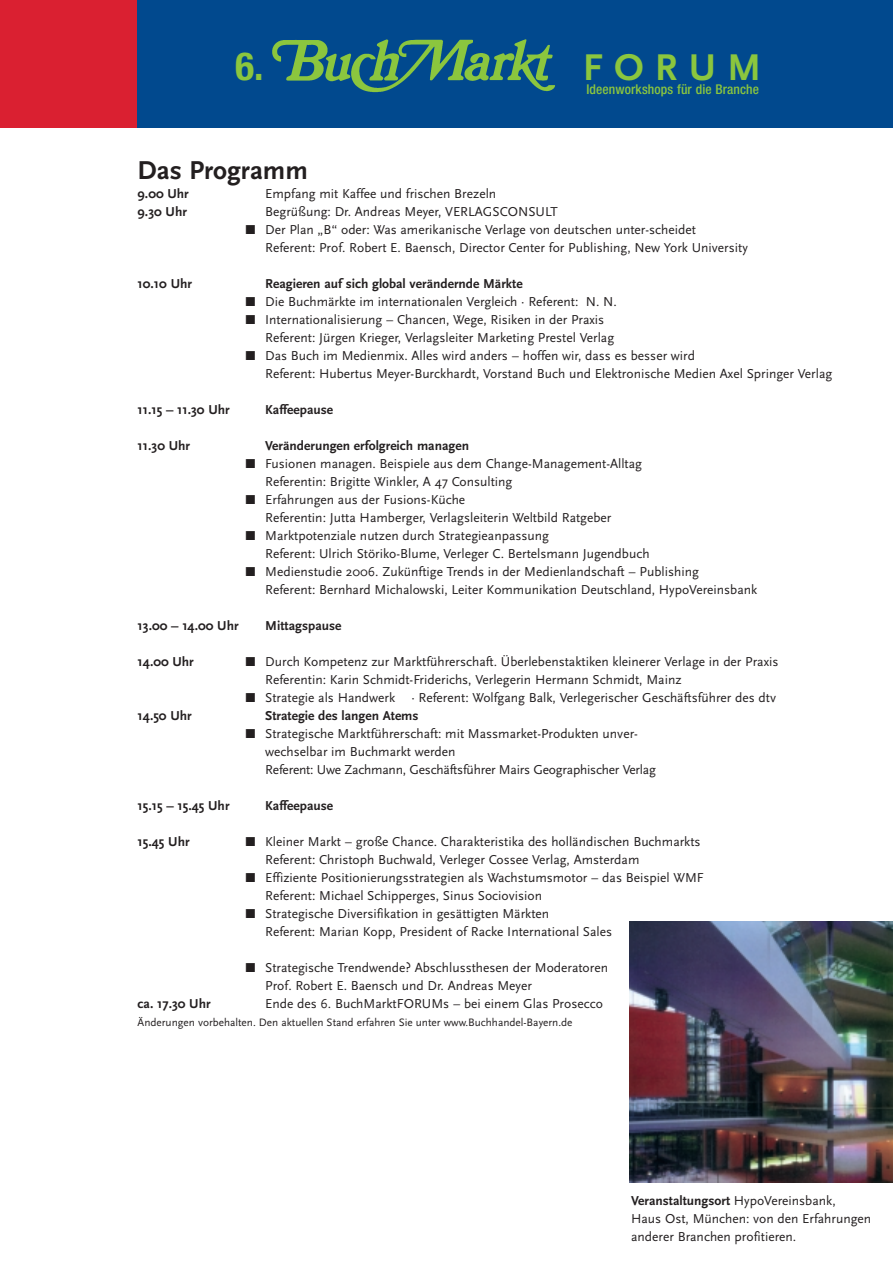
<style>
.page{position:relative;width:893px;height:1262px;background:#fff}
.page>*{position:absolute;margin:0;border:0;box-sizing:border-box;transform-origin:0 0}
.t1{font:700 38.85px "Scala Sans";letter-spacing:.285em;color:#8bc63e}
.t2{font:700 condensed 38.85px "Helvetica Neue";color:#8bc63e}
.t3{font:700 27px "Scala Sans";color:#231f20}
.t4{font:13.5px/18px "Scala Sans";color:#231f20}
.t5{font:700 13.5px "Scala Sans";color:#231f20}
.t6{font:500 condensed 13.5px "Helvetica Neue";letter-spacing:.01em;color:#8bc63e}
.t7{font:11.25px "Scala Sans";color:#231f20}
.s1{font-weight:700}
</style>
<div class="page">
<div style="left:0;top:0;width:892px;height:128px;background:#01498e"></div>
<div style="left:0;top:0;width:136px;height:128px;background:#da2031"></div>
<img style="left:272px;top:39px;width:283px;height:54px">
<img style="left:629px;top:921px;width:263px;height:261px">
<h1 class="t2" style="left:235px;top:52px;width:29px">6.</h1>
<h1 class="t1" style="left:582px;top:51px;width:180px">FORUM</h1>
<p class="t6" style="left:586px;top:85px;width:174px">Ideenworkshops für die Branche</p>
<h2 class="t3" style="left:138px;top:159px;width:172px">Das Programm</h2>
<p class="t5" style="left:138px;top:188px;width:53px">9.00 Uhr</p>
<p class="t4" style="left:265px;top:186px;width:232px">Empfang mit Kaffee und frischen Brezeln</p>
<p class="t5" style="left:138px;top:206px;width:51px">9.30 Uhr</p>
<p class="t4" style="left:265px;top:204px;width:294px">Begrüßung: Dr. Andreas Meyer, VERLAGSCONSULT</p>
<p class="t4" style="left:244px;top:222px;width:453px"><span class="s1">π</span> Der Plan „B“ oder: Was amerikanische Verlage von deutschen unter-scheidet</p>
<p class="t4" style="left:265px;top:240px;width:484px">Referent: Prof. Robert E. Baensch, Director Center for Publishing, New York University</p>
<p class="t5" style="left:138px;top:278px;width:56px">10.10 Uhr</p>
<p class="t5" style="left:265px;top:278px;width:259px">Reagieren auf sich global verändernde Märkte</p>
<p class="t4" style="left:244px;top:294px;width:374px"><span class="s1">π</span> Die Buchmärkte im internationalen Vergleich · Referent: N. N.</p>
<p class="t4" style="left:244px;top:312px;width:362px"><span class="s1">π</span> Internationalisierung – Chancen, Wege, Risiken in der Praxis</p>
<p class="t4" style="left:265px;top:330px;width:350px">Referent: Jürgen Krieger, Verlagsleiter Marketing Prestel Verlag</p>
<p class="t4" style="left:244px;top:348px;width:452px"><span class="s1">π</span> Das Buch im Medienmix. Alles wird anders – hoffen wir, dass es besser wird</p>
<p class="t4" style="left:265px;top:366px;width:568px">Referent: Hubertus Meyer-Burckhardt, Vorstand Buch und Elektronische Medien Axel Springer Verlag</p>
<p class="t5" style="left:138px;top:404px;width:94px">11.15 – 11.30 Uhr</p>
<p class="t5" style="left:265px;top:404px;width:69px">Kaffeepause</p>
<p class="t5" style="left:138px;top:440px;width:54px">11.30 Uhr</p>
<p class="t5" style="left:265px;top:440px;width:205px">Veränderungen erfolgreich managen</p>
<p class="t4" style="left:244px;top:456px;width:399px"><span class="s1">π</span> Fusionen managen. Beispiele aus dem Change-Management-Alltag</p>
<p class="t4" style="left:265px;top:474px;width:249px">Referentin: Brigitte Winkler, A 47 Consulting</p>
<p class="t4" style="left:244px;top:492px;width:223px"><span class="s1">π</span> Erfahrungen aus der Fusions-Küche</p>
<p class="t4" style="left:265px;top:510px;width:348px">Referentin: Jutta Hamberger, Verlagsleiterin Weltbild Ratgeber</p>
<p class="t4" style="left:244px;top:528px;width:306px"><span class="s1">π</span> Marktpotenziale nutzen durch Strategieanpassung</p>
<p class="t4" style="left:265px;top:546px;width:386px">Referent: Ulrich Störiko-Blume, Verleger C. Bertelsmann Jugendbuch</p>
<p class="t4" style="left:244px;top:564px;width:456px"><span class="s1">π</span> Medienstudie 2006. Zukünftige Trends in der Medienlandschaft – Publishing</p>
<p class="t4" style="left:265px;top:582px;width:493px">Referent: Bernhard Michalowski, Leiter Kommunikation Deutschland, HypoVereinsbank</p>
<p class="t5" style="left:138px;top:620px;width:102px">13.00 – 14.00 Uhr</p>
<p class="t5" style="left:265px;top:620px;width:78px">Mittagspause</p>
<p class="t5" style="left:138px;top:656px;width:58px">14.00 Uhr</p>
<p class="t4" style="left:244px;top:654px;width:536px"><span class="s1">π</span> Durch Kompetenz zur Marktführerschaft. Überlebenstaktiken kleinerer Verlage in der Praxis</p>
<p class="t4" style="left:265px;top:672px;width:418px">Referentin: Karin Schmidt-Friderichs, Verlegerin Hermann Schmidt, Mainz</p>
<p class="t4" style="left:244px;top:690px;width:533px"><span class="s1">π</span> Strategie als Handwerk · Referent: Wolfgang Balk, Verlegerischer Geschäftsführer des dtv</p>
<p class="t5" style="left:138px;top:710px;width:56px">14.50 Uhr</p>
<p class="t5" style="left:265px;top:710px;width:155px">Strategie des langen Atems</p>
<p class="t4" style="left:244px;top:726px;width:395px"><span class="s1">π</span> Strategische Marktführerschaft: mit Massmarket-Produkten unver-</p>
<p class="t4" style="left:265px;top:744px;width:192px">wechselbar im Buchmarkt werden</p>
<p class="t4" style="left:265px;top:762px;width:392px">Referent: Uwe Zachmann, Geschäftsführer Mairs Geographischer Verlag</p>
<p class="t5" style="left:138px;top:800px;width:93px">15.15 – 15.45 Uhr</p>
<p class="t5" style="left:265px;top:800px;width:69px">Kaffeepause</p>
<p class="t5" style="left:138px;top:836px;width:53px">15.45 Uhr</p>
<p class="t4" style="left:244px;top:834px;width:458px"><span class="s1">π</span> Kleiner Markt – große Chance. Charakteristika des holländischen Buchmarkts</p>
<p class="t4" style="left:265px;top:852px;width:375px">Referent: Christoph Buchwald, Verleger Cossee Verlag, Amsterdam</p>
<p class="t4" style="left:244px;top:870px;width:461px"><span class="s1">π</span> Effiziente Positionierungsstrategien als Wachstumsmotor – das Beispiel WMF</p>
<p class="t4" style="left:265px;top:888px;width:278px">Referent: Michael Schipperges, Sinus Sociovision</p>
<p class="t4" style="left:244px;top:906px;width:307px"><span class="s1">π</span> Strategische Diversifikation in gesättigten Märkten</p>
<p class="t4" style="left:265px;top:924px;width:348px">Referent: Marian Kopp, President of Racke International Sales</p>
<p class="t4" style="left:265px;top:960px;width:344px;text-indent:-21px"><span class="s1">π</span> Strategische Trendwende? Abschlussthesen der Moderatoren<br>Prof. Robert E. Baensch und Dr. Andreas Meyer</p>
<p class="t5" style="left:138px;top:998px;width:75px">ca. 17.30 Uhr</p>
<p class="t4" style="left:265px;top:996px;width:339px">Ende des 6. BuchMarktFORUMs – bei einem Glas Prosecco</p>
<p class="t7" style="left:138px;top:1018px;width:436px">Änderungen vorbehalten. Den aktuellen Stand erfahren Sie unter www.Buchhandel-Bayern.de</p>
<p class="t4" style="left:631px;top:1193px;width:242px"><span class="s1">Veranstaltungsort</span> HypoVereinsbank,<br>Haus Ost, München: von den Erfahrungen anderer Branchen profitieren.</p>
</div>
